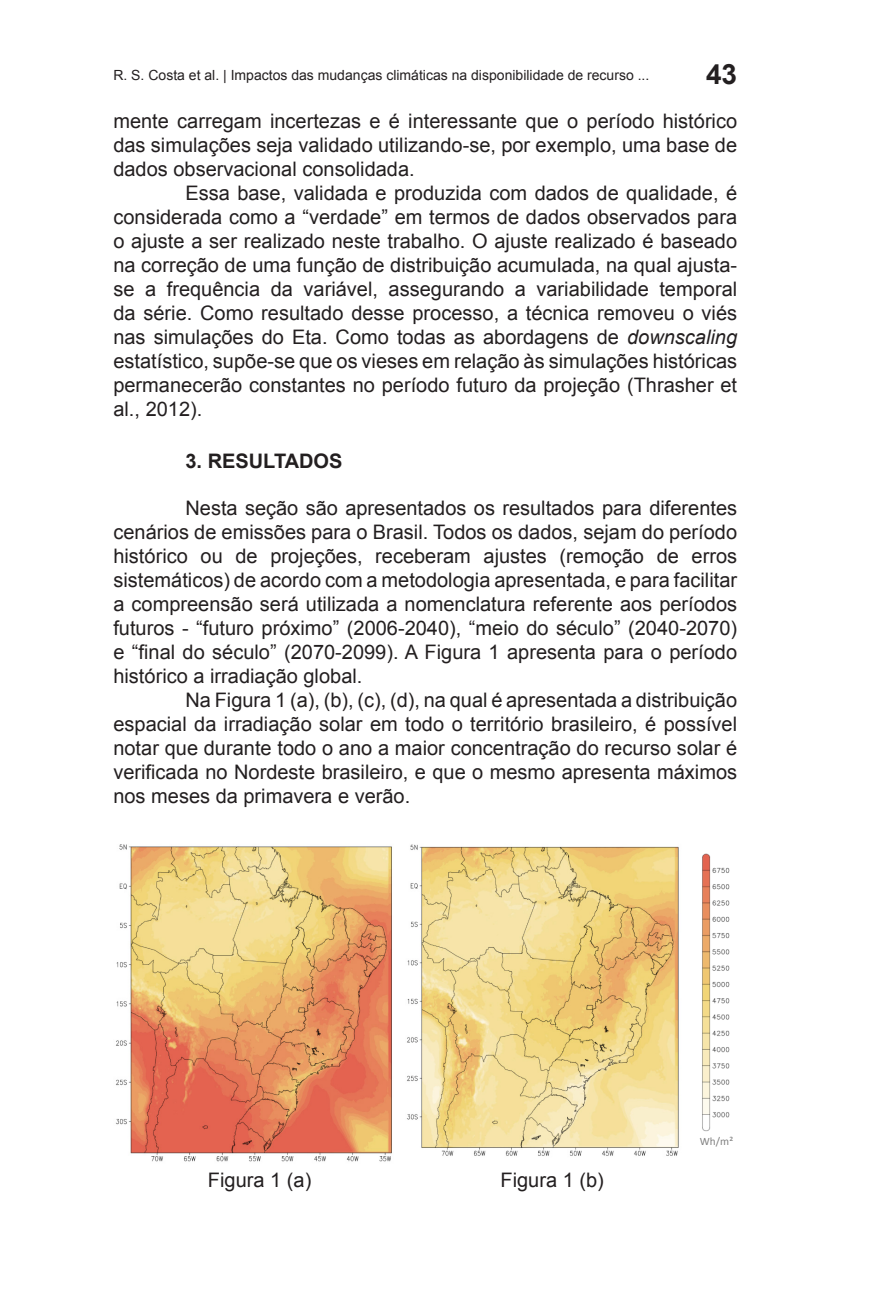
<style>
.page{position:relative;width:879px;height:1304px;background:#fff}
.page>*{position:absolute;margin:0;border:0;box-sizing:border-box;transform-origin:0 0}
.t1{font:700 28px "Arial";color:#231f20}
.t2{font:20px/24px "Arial";color:#231f20;text-align:justify}
.t3{font:700 20px "Arial";color:#231f20}
.t4{font:14px "Arial";color:#231f20}
.t5{font:11.2px "Calibri";color:#7f7f7f}
.s1{font-style:italic}
</style>
<div class="page">
<img style="left:116px;top:844px;width:276px;height:318px">
<img style="left:407px;top:844px;width:272px;height:312px">
<img style="left:702px;top:853px;width:28px;height:279px">
<p class="t4" style="left:113px;top:66px;width:537px">R. S. Costa et al. | Impactos das mudanças climáticas na disponibilidade de recurso ...</p>
<h1 class="t1" style="left:706px;top:55px;width:33px">43</h1>
<p class="t2" style="left:113px;top:109px;width:625px">mente carregam incertezas e é interessante que o período histórico das simulações seja validado utilizando-se, por exemplo, uma base de dados observacional consolidada.</p>
<p class="t2" style="left:113px;top:181px;width:625px;text-indent:72px">Essa base, validada e produzida com dados de qualidade, é considerada como a “verdade” em termos de dados observados para o ajuste a ser realizado neste trabalho. O ajuste realizado é baseado na correção de uma função de distribuição acumulada, na qual ajusta&shy;se a frequência da variável, assegurando a variabilidade temporal da série. Como resultado desse processo, a técnica removeu o viés nas simulações do Eta. Como todas as abordagens de <span class="s1">downscaling </span>estatístico, supõe-se que os vieses em relação às simulações históricas permanecerão constantes no período futuro da projeção (Thrasher et al., 2012).</p>
<p class="t3" style="left:185px;top:447px;width:159px">3. RESULTADOS</p>
<p class="t2" style="left:113px;top:496px;width:625px;text-indent:72px">Nesta seção são apresentados os resultados para diferentes cenários de emissões para o Brasil. Todos os dados, sejam do período histórico ou de projeções, receberam ajustes (remoção de erros sistemáticos) de acordo com a metodologia apresentada, e para facilitar a compreensão será utilizada a nomenclatura referente aos períodos futuros - “futuro próximo” (2006-2040), “meio do século” (2040-2070) e “final do século” (2070-2099). A Figura 1 apresenta para o período histórico a irradiação global.</p>
<p class="t2" style="left:113px;top:688px;width:625px;text-indent:72px">Na Figura 1 (a), (b), (c), (d), na qual é apresentada a distribuição espacial da irradiação solar em todo o território brasileiro, é possível notar que durante todo o ano a maior concentração do recurso solar é verificada no Nordeste brasileiro, e que o mesmo apresenta máximos nos meses da primavera e verão.</p>
<p class="t2" style="left:208px;top:1168px;width:105px">Figura 1 (a)</p>
<p class="t2" style="left:500px;top:1168px;width:105px">Figura 1 (b)</p>
<p class="t5" style="left:700px;top:1134px;width:35px">Wh/m²</p>
</div>
